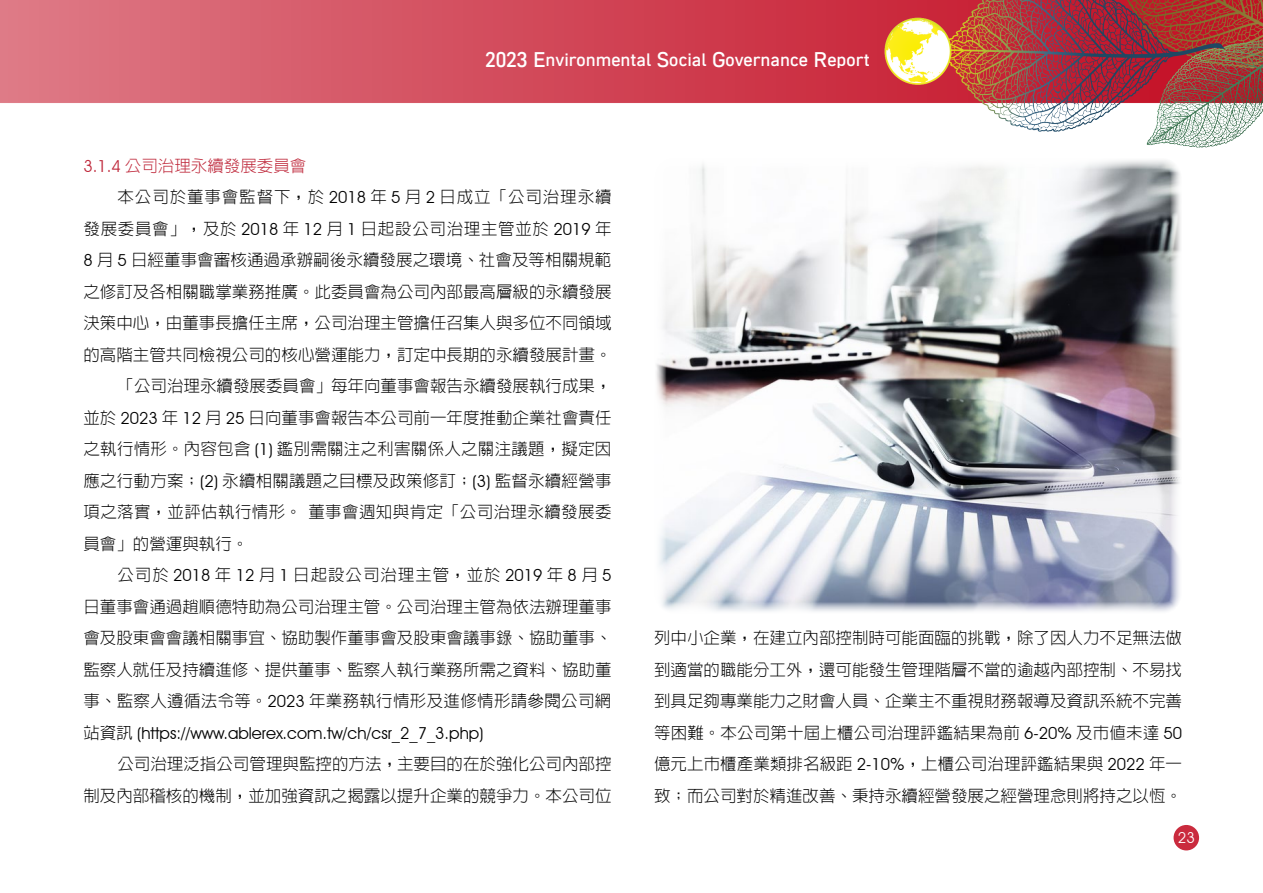
<style>
.page{position:relative;width:1263px;height:893px;background:#fff}
.page>*{position:absolute;margin:0;border:0;box-sizing:border-box;transform-origin:0 0}
.t1{font:300 16.5px/31.5px "AR Hei B5";color:#000;text-align:right}
.t2{font:300 16.5px "AR Hei B5";letter-spacing:.055em;color:#000}
.t3{font:16.5px "Avant Garde IT Cby BT";color:#000}
.t4{font:700 16.5px "AR Dori Sans";color:#fff}
.t5{font:300 16.5px "AR Hei B5";letter-spacing:.04em;color:#000}
.t6{font:300 16.5px "AR Hei B5";letter-spacing:.02em;color:#000}
.t7{font:300 16.5px "AR Hei B5";letter-spacing:.025em;color:#000}
.t8{font:300 16.5px "AR Hei B5";color:#be2538}
.t9{font:15px "Avant Garde IT Cby BT";color:#fff}
.s1{font-size:19.5px}
.s2{font-family:"Avant Garde IT Cby BT";font-weight:400}
.s3{font-family:"AR Hei B5";font-weight:300}
</style>
<div class="page">
<img style="left:0;top:0;width:1263px;height:148px">
<div style="left:1173px;top:825px;width:26px;height:25px;background:#ca2b3e;border-radius:50%"></div>
<img style="left:656px;top:160px;width:525px;height:452px">
<p class="t4" style="left:485px;top:47px;width:386px"><span class="s1">2023 E</span>nvironmental <span class="s1">S</span>ocial <span class="s1">G</span>overnance <span class="s1">R</span>eport</p>
<p class="t8" style="left:84px;top:157px;width:224px"><span class="s2">3.1.4</span> 公司治理永續發展委員會</p>
<p class="t2" style="left:118px;top:189px;width:495px">本公司於董事會監督下，於 <span class="s2">2018</span> 年 <span class="s2">5</span> 月 <span class="s2">2</span> 日成立「公司治理永續</p>
<p class="t5" style="left:83px;top:220px;width:529px">發展委員會」，及於 <span class="s2">2018</span> 年 <span class="s2">12</span> 月 <span class="s2">1</span> 日起設公司治理主管並於 <span class="s2">2019</span> 年</p>
<p class="t1" style="left:83px;top:244px;width:529px"><span class="s2">8</span> 月 <span class="s2">5</span> 日經董事會審核通過承辦嗣後永續發展之環境、社會及等相關規範</p>
<p class="t1" style="left:83px;top:276px;width:529px">之修訂及各相關職掌業務推廣。此委員會為公司內部最高層級的永續發展</p>
<p class="t1" style="left:83px;top:307px;width:529px">決策中心，由董事長擔任主席，公司治理主管擔任召集人與多位不同領域</p>
<p class="t1" style="left:83px;top:339px;width:529px">的高階主管共同檢視公司的核心營運能力，訂定中長期的永續發展計畫。</p>
<p class="t1" style="left:117px;top:370px;width:495px">「公司治理永續發展委員會」每年向董事會報告永續發展執行成果，</p>
<p class="t1" style="left:83px;top:402px;width:530px">並於 <span class="s2">2023</span> 年 <span class="s2">12</span> 月 <span class="s2">25</span> 日向董事會報告本公司前一年度推動企業社會責任</p>
<p class="t1" style="left:83px;top:433px;width:529px">之執行情形。內容包含 <span class="s2">(1)</span> 鑑別需關注之利害關係人之關注議題，擬定因</p>
<p class="t1" style="left:83px;top:465px;width:529px">應之行動方案；<span class="s2">(2)</span> 永續相關議題之目標及政策修訂；<span class="s2">(3)</span> 監督永續經營事</p>
<p class="t7" style="left:83px;top:504px;width:529px">項之落實，並評估執行情形。董事會週知與肯定「公司治理永續發展委</p>
<p class="t1" style="left:83px;top:528px;width:166px">員會」的營運與執行。</p>
<p class="t2" style="left:117px;top:567px;width:495px">公司於 <span class="s2">2018</span> 年 <span class="s2">12</span> 月 <span class="s2">1</span> 日起設公司治理主管，並於 <span class="s2">2019</span> 年 <span class="s2">8</span> 月 <span class="s2">5</span></p>
<p class="t1" style="left:83px;top:591px;width:529px">日董事會通過趙順德特助為公司治理主管。公司治理主管為依法辦理董事</p>
<p class="t1" style="left:83px;top:622px;width:529px">會及股東會會議相關事宜、協助製作董事會及股東會議事錄、協助董事、</p>
<p class="t1" style="left:83px;top:654px;width:529px">監察人就任及持續進修、提供董事、監察人執行業務所需之資料、協助董</p>
<p class="t6" style="left:83px;top:693px;width:529px">事、監察人遵循法令等。<span class="s2">2023</span> 年業務執行情形及進修情形請參閱公司網</p>
<p class="t3" style="left:83px;top:723px;width:402px"><span class="s3">站資訊</span> (https://www.ablerex.com.tw/ch/csr_2_7_3.php)</p>
<p class="t1" style="left:83px;top:748px;width:530px">公司治理泛指公司管理與監控的方法，主要目的在於強化公司內部控<br>制及內部稽核的機制，並加強資訊之揭露以提升企業的競爭力。本公司位</p>
<p class="t1" style="left:654px;top:622px;width:530px;text-align:justify">列中小企業，在建立內部控制時可能面臨的挑戰，除了因人力不足無法做到適當的職能分工外，還可能發生管理階層不當的逾越內部控制、不易找到具足夠專業能力之財會人員、企業主不重視財務報導及資訊系統不完善等困難。本公司第十屆上櫃公司治理評鑑結果為前 <span class="s2">6-20%</span> 及市值未達 <span class="s2">50</span>億元上市櫃產業類排名級距 <span class="s2">2-10%</span>，上櫃公司治理評鑑結果與 <span class="s2">2022</span> 年一致；而公司對於精進改善、秉持永續經營發展之經營理念則將持之以恆。</p>
<p class="t9" style="left:1178px;top:829px;width:18px">23</p>
</div>
